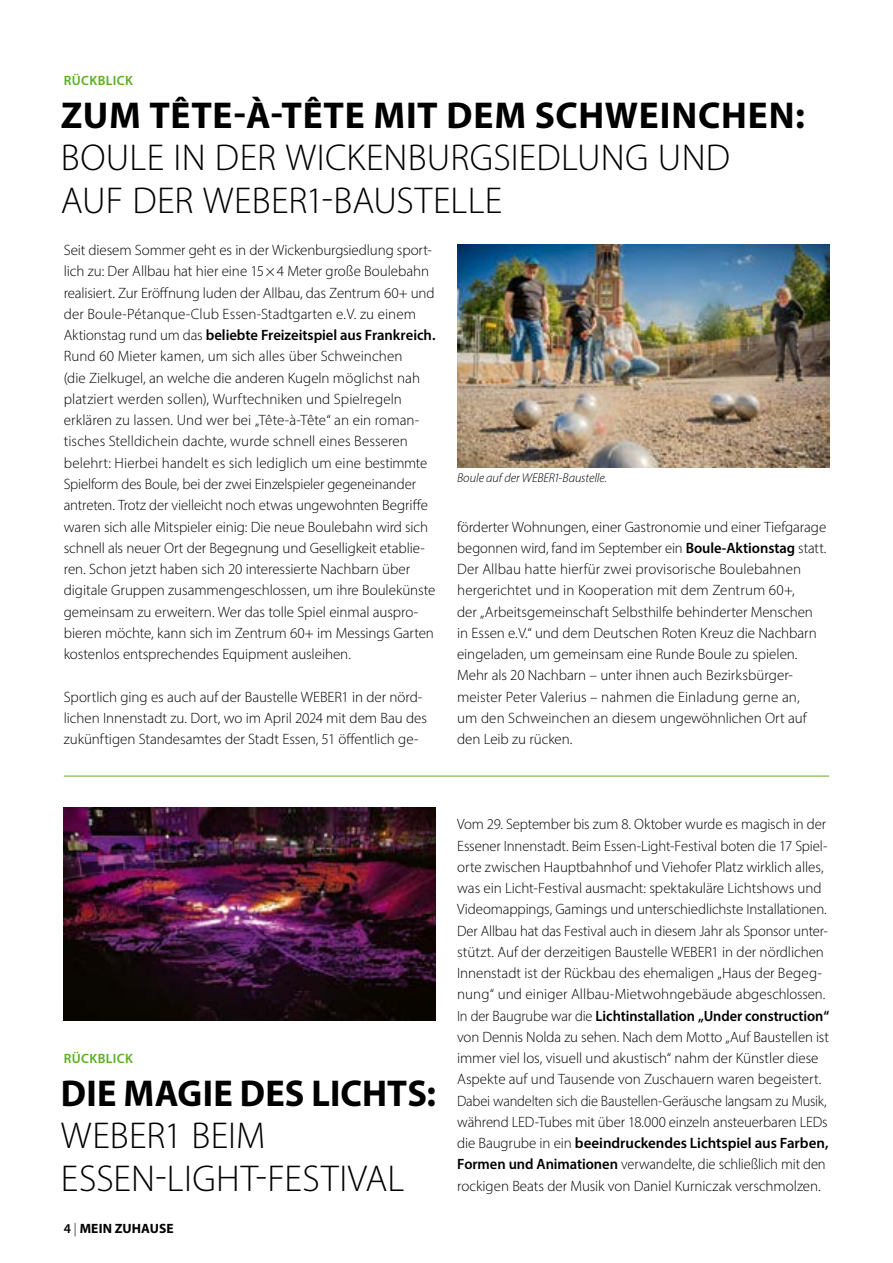
<style>
.page{position:relative;width:893px;height:1263px;background:#fff}
.page>*{position:absolute;margin:0;border:0;box-sizing:border-box;transform-origin:0 0}
.t1{font:300 37.5px/42.6px "Myriad Pro";letter-spacing:.005em;color:#000}
.t2{font:700 37.5px "Myriad Pro";letter-spacing:.015em;color:#000}
.t3{font:300 15px/21.3px "Myriad Pro";letter-spacing:-.005em;color:#000}
.t4{font:600 13.5px "Myriad Pro";letter-spacing:.025em;color:#5aaf24}
.t5{font:700 13.5px "Myriad Pro";letter-spacing:.01em;color:#000}
.t6{font:italic 300 12.75px "Myriad Pro";letter-spacing:-.005em;color:#000}
.s1{font-weight:600}
.s2{font-weight:300}
</style>
<div class="page">
<img style="left:64px;top:808px;width:372px;height:212px">
<img style="left:457px;top:244px;width:372px;height:224px">
<hr style="left:64px;top:776px;width:765px;height:1px;background:#5aaf24">
<p class="t4" style="left:64px;top:72px;width:70px">RÜCKBLICK</p>
<h1 class="t2" style="left:61px;top:90px;width:745px">ZUM TÊTE-À-TÊTE MIT DEM SCHWEINCHEN:</h1>
<h1 class="t1" style="left:61px;top:136px;width:671px">BOULE IN DER WICKENBURGSIEDLUNG UND<br>AUF DER WEBER1-BAUSTELLE</h1>
<p class="t3" style="left:64px;top:239px;width:373px">Seit diesem Sommer geht es in der Wickenburgsiedlung sport‑ lich zu: Der Allbau hat hier eine 15×4 Meter große Boulebahn realisiert. Zur Eröffnung luden der Allbau, das Zentrum 60+ und der Boule-Pétanque-Club Essen-Stadtgarten e.V. zu einem Aktionstag rund um das <span class="s1">beliebte Freizeitspiel aus Frankreich.<br></span>Rund 60 Mieter kamen, um sich alles über Schweinchen<br>(die Zielkugel, an welche die anderen Kugeln möglichst nah platziert werden sollen), Wurftechniken und Spielregeln erklären zu lassen. Und wer bei „Tête-à-Tête“ an ein roman‑ tisches Stelldichein dachte, wurde schnell eines Besseren belehrt: Hierbei handelt es sich lediglich um eine bestimmte Spielform des Boule, bei der zwei Einzelspieler gegeneinander antreten. Trotz der vielleicht noch etwas ungewohnten Begriffe waren sich alle Mitspieler einig: Die neue Boulebahn wird sich schnell als neuer Ort der Begegnung und Geselligkeit etablie&shy;ren. Schon jetzt haben sich 20 interessierte Nachbarn über digitale Gruppen zusammengeschlossen, um ihre Boulekünste gemeinsam zu erweitern. Wer das tolle Spiel einmal auspro&shy;bieren möchte, kann sich im Zentrum 60+ im Messings Garten kostenlos entsprechendes Equipment ausleihen.</p>
<p class="t3" style="left:64px;top:686px;width:365px">Sportlich ging es auch auf der Baustelle WEBER1 in der nörd‑ lichen Innenstadt zu. Dort, wo im April 2024 mit dem Bau des zukünftigen Standesamtes der Stadt Essen, 51 öffentlich ge‑</p>
<p class="t6" style="left:457px;top:470px;width:152px">Boule auf der WEBER1-Baustelle.</p>
<p class="t3" style="left:457px;top:516px;width:371px">förderter Wohnungen, einer Gastronomie und einer Tiefgarage begonnen wird, fand im September ein <span class="s1">Boule-Aktionstag</span> statt.<br>Der Allbau hatte hierfür zwei provisorische Boulebahnen hergerichtet und in Kooperation mit dem Zentrum 60+,<br>der „Arbeitsgemeinschaft Selbsthilfe behinderter Menschen in Essen e.V.“ und dem Deutschen Roten Kreuz die Nachbarn eingeladen, um gemeinsam eine Runde Boule zu spielen.<br>Mehr als 20 Nachbarn – unter ihnen auch Bezirksbürger‑ meister Peter Valerius – nahmen die Einladung gerne an,<br>um den Schweinchen an diesem ungewöhnlichen Ort auf den Leib zu rücken.</p>
<p class="t4" style="left:64px;top:1050px;width:70px">RÜCKBLICK</p>
<h1 class="t2" style="left:61px;top:1068px;width:376px">DIE MAGIE DES LICHTS:</h1>
<h1 class="t1" style="left:61px;top:1114px;width:345px">WEBER1 BEIM<br>ESSEN-LIGHT-FESTIVAL</h1>
<p class="t5" style="left:64px;top:1220px;width:111px"><span class="s1">4</span> <span class="s2">|</span> MEIN ZUHAUSE</p>
<p class="t3" style="left:457px;top:813px;width:374px">Vom 29. September bis zum 8. Oktober wurde es magisch in der Essener Innenstadt. Beim Essen-Light-Festival boten die 17 Spiel‑ orte zwischen Hauptbahnhof und Viehofer Platz wirklich alles, was ein Licht-Festival ausmacht: spektakuläre Lichtshows und Videomappings, Gamings und unterschiedlichste Installationen.<br>Der Allbau hat das Festival auch in diesem Jahr als Sponsor unter‑ stützt. Auf der derzeitigen Baustelle WEBER1 in der nördlichen Innenstadt ist der Rückbau des ehemaligen „Haus der Begeg&shy;nung“ und einiger Allbau-Mietwohngebäude abgeschlossen.<br>In der Baugrube war die <span class="s1">Lichtinstallation „Under construction“ </span>von Dennis Nolda zu sehen. Nach dem Motto „Auf Baustellen ist immer viel los, visuell und akustisch“ nahm der Künstler diese Aspekte auf und Tausende von Zuschauern waren begeistert.<br>Dabei wandelten sich die Baustellen-Geräusche langsam zu Musik, während LED-Tubes mit über 18.000 einzeln ansteuerbaren LEDs die Baugrube in ein <span class="s1">beeindruckendes Lichtspiel aus Farben, Formen und Animationen</span> verwandelte, die schließlich mit den rockigen Beats der Musik von Daniel Kurniczak verschmolzen.</p>
</div>
